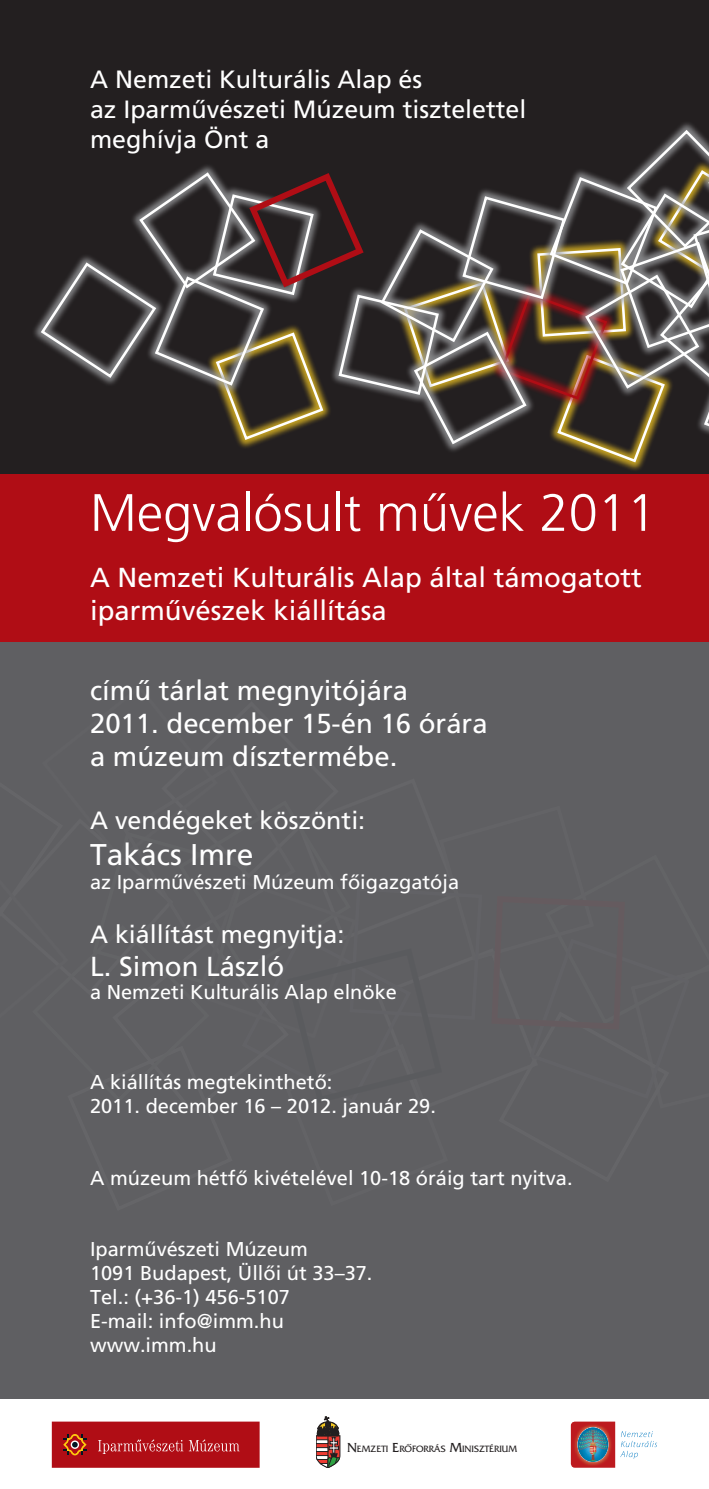
<style>
.page{position:relative;width:709px;height:1489px;background:#fff}
.page>*{position:absolute;margin:0;border:0;box-sizing:border-box;transform-origin:0 0}
.t1{font:300 52.5px "Gs Frutiger";color:#fff}
.t2{font:30px "Gs Frutiger Roman";color:#fff}
.t3{font:27.5px/33px "Gs Frutiger Roman";color:#fff}
.t4{font:25px/30px "Gs Frutiger Roman";color:#fff}
.t5{font:20px/24px "Gs Frutiger Roman";color:#fff}
.t6{font:9.5px "Gs Friz Quadrata";color:#231f20}
.s1{font-size:13.75px}
</style>
<div class="page">
<div style="left:0;top:0;width:709px;height:1398px;background:#5f5f62"></div>
<div style="left:0;top:0;width:709px;height:517px;background:#231f20"></div>
<div style="left:0;top:474px;width:709px;height:167px;background:#b00d15"></div>
<svg style="left:316px;top:1416px;width:24px;height:51px"></svg>
<svg style="left:571px;top:1421px;width:86px;height:46px"></svg>
<img style="left:576px;top:1426px;width:33px;height:36px">
<img style="left:577px;top:1426px;width:31px;height:35px">
<svg style="left:577px;top:1426px;width:31px;height:35px"></svg>
<svg style="left:52px;top:1421px;width:208px;height:46px;background:#b31c22"></svg>
<svg style="left:39px;top:123px;width:670px;height:341px"></svg>
<p class="t4" style="left:90px;top:64px;width:438px">A Nemzeti Kulturális Alap és<br>az Iparmûvészeti Múzeum tisztelettel meghívja Önt a</p>
<h1 class="t1" style="left:90px;top:483px;width:567px">Megvalósult mûvek 2011</h1>
<h3 class="t3" style="left:90px;top:560px;width:553px">A Nemzeti Kulturális Alap által támogatott iparmûvészek kiállítása</h3>
<h3 class="t3" style="left:90px;top:673px;width:399px">címû tárlat megnyitójára<br>2011. december 15-én 16 órára a múzeum dísztermébe.</h3>
<p class="t4" style="left:90px;top:805px;width:277px">A vendégeket köszönti:</p>
<h2 class="t2" style="left:90px;top:837px;width:165px">Takács Imre</h2>
<p class="t5" style="left:90px;top:870px;width:370px">az Iparmûvészeti Múzeum fôigazgatója</p>
<p class="t4" style="left:90px;top:919px;width:256px">A kiállítást megnyitja:</p>
<h3 class="t3" style="left:90px;top:949px;width:196px">L. Simon László</h3>
<p class="t5" style="left:90px;top:980px;width:308px">a Nemzeti Kulturális Alap elnöke</p>
<p class="t5" style="left:90px;top:1070px;width:347px">A kiállítás megtekinthetô:<br>2011. december 16 – 2012. január 29.</p>
<p class="t5" style="left:90px;top:1165px;width:484px">A múzeum hétfô kivételével 10-18 óráig tart nyitva.</p>
<p class="t5" style="left:90px;top:1236px;width:284px">Iparmûvészeti Múzeum<br>1091 Budapest, Üllôi út 33–37.<br>Tel.: (+36-1) 456-5107<br>E-mail: info@imm.hu www.imm.hu</p>
<p class="t6" style="left:347px;top:1442px;width:172px"><span class="s1">N</span>EMZETI <span class="s1">E</span>RÔFORRÁS <span class="s1">M</span>INISZTÉRIUM</p>
</div>
